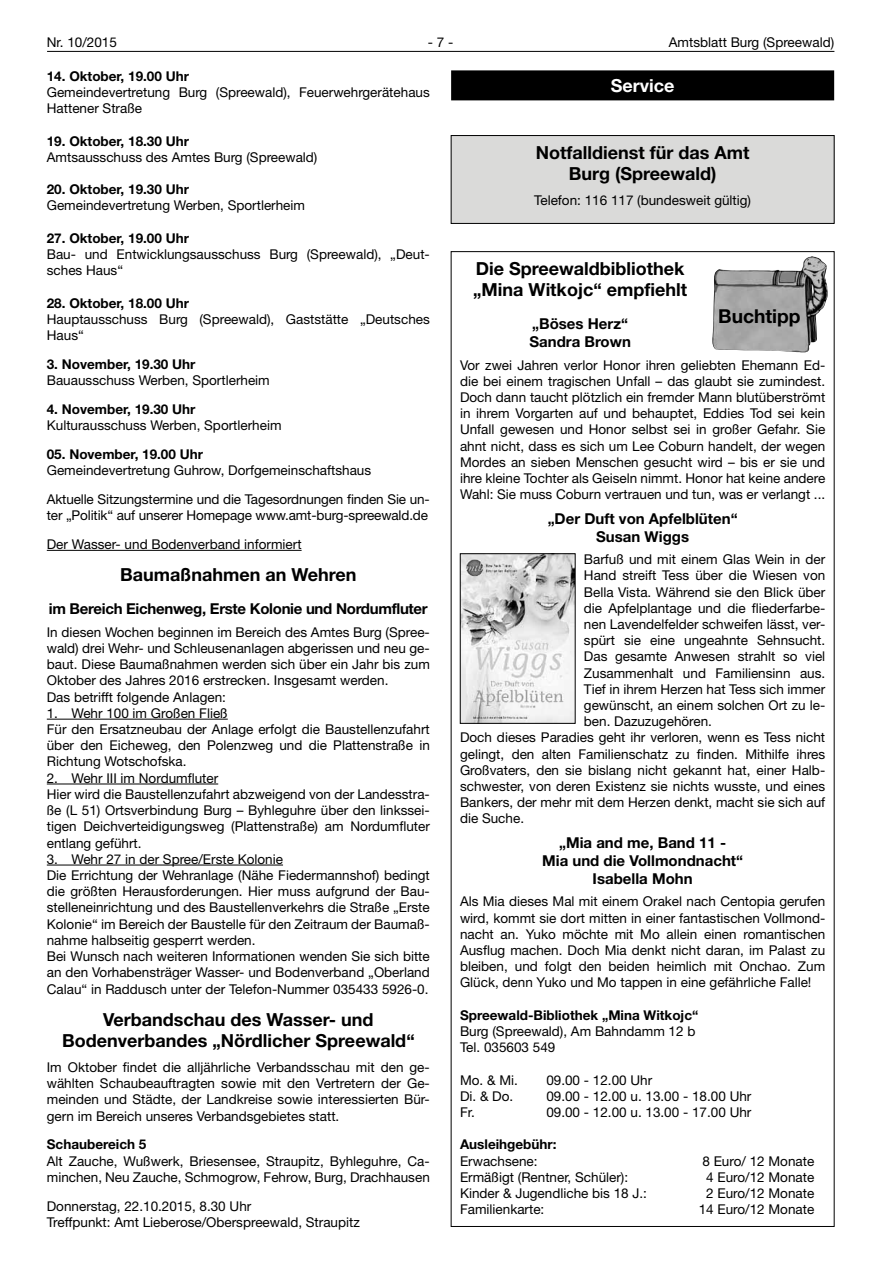
<style>
.page{position:relative;width:881px;height:1263px;background:#fff}
.page>*{position:absolute;margin:0;border:0;box-sizing:border-box;transform-origin:0 0}
.t1{font:700 19.2px "Helvetica Neue LT";color:#000}
.t2{font:700 18px/21.6px "Helvetica Neue LT";color:#000;text-align:center}
.t3{font:700 18px "Helvetica Neue LT";color:#fff}
.t4{font:700 15px/18px "Helvetica Neue LT";color:#000;text-align:center}
.t5{font:700 15px "Helvetica Neue LT";letter-spacing:-.02em;color:#000}
.t6{font:13.5px/16.2px "Helvetica Neue LT";color:#000}
.t7{font:700 13.5px "Helvetica Neue LT";color:#000}
</style>
<div class="page">
<hr style="left:47px;top:51px;width:787px;height:1px;background:#000">
<hr style="left:47px;top:550px;width:254px;height:1px;background:#000">
<hr style="left:47px;top:719px;width:181px;height:1px;background:#000">
<hr style="left:47px;top:784px;width:171px;height:1px;background:#000">
<hr style="left:47px;top:865px;width:236px;height:1px;background:#000">
<div style="left:451px;top:70px;width:382px;height:30px;background:#000"></div>
<div style="left:451px;top:136px;width:382px;height:87px;background:#dadad9"></div>
<div style="left:450px;top:135px;width:384px;height:89px;border:1px solid #000"></div>
<img style="left:462px;top:555px;width:111px;height:166px">
<div style="left:460px;top:553px;width:115px;height:170px;border:1px solid #000"></div>
<img style="left:712px;top:256px;width:115px;height:96px">
<p class="t6" style="left:47px;top:34px;width:72px">Nr. 10/2015</p>
<p class="t6" style="left:427px;top:34px;width:27px">- 7 -</p>
<p class="t6" style="left:668px;top:34px;width:167px">Amtsblatt Burg (Spreewald)</p>
<p class="t7" style="left:47px;top:68px;width:144px">14. Oktober, 19.00 Uhr</p>
<p class="t6" style="left:47px;top:84px;width:384px">Gemeindevertretung Burg (Spreewald), Feuerwehrgerätehaus<br>Hattener Straße</p>
<p class="t7" style="left:47px;top:132px;width:144px">19. Oktober, 18.30 Uhr</p>
<p class="t6" style="left:47px;top:149px;width:272px">Amtsausschuss des Amtes Burg (Spreewald)</p>
<p class="t7" style="left:47px;top:181px;width:144px">20. Oktober, 19.30 Uhr</p>
<p class="t6" style="left:47px;top:197px;width:260px">Gemeindevertretung Werben, Sportlerheim</p>
<p class="t7" style="left:47px;top:230px;width:144px">27. Oktober, 19.00 Uhr</p>
<p class="t6" style="left:47px;top:246px;width:384px">Bau- und Entwicklungsausschuss Burg (Spreewald), „Deut&shy;sches Haus“</p>
<p class="t7" style="left:47px;top:294px;width:144px">28. Oktober, 18.00 Uhr</p>
<p class="t6" style="left:47px;top:311px;width:384px">Hauptausschuss Burg (Spreewald), Gaststätte „Deutsches<br>Haus“</p>
<p class="t7" style="left:47px;top:356px;width:150px">3. November, 19.30 Uhr</p>
<p class="t6" style="left:47px;top:372px;width:224px">Bauausschuss Werben, Sportlerheim</p>
<p class="t7" style="left:47px;top:401px;width:150px">4. November, 19.30 Uhr</p>
<p class="t6" style="left:47px;top:417px;width:236px">Kulturausschuss Werben, Sportlerheim</p>
<p class="t7" style="left:47px;top:446px;width:158px">05. November, 19.00 Uhr</p>
<p class="t6" style="left:47px;top:456px;width:384px;line-height:28.8px">Gemeindevertretung Guhrow, Dorfgemeinschaftshaus<br>Aktuelle Sitzungstermine und die Tagesordnungen finden Sie un-</p>
<p class="t6" style="left:47px;top:501px;width:382px;line-height:28.8px">ter „Politik“ auf unserer Homepage www.amt-burg-spreewald.de<br>Der Wasser- und Bodenverband informiert</p>
<h2 class="t2" style="left:120px;top:564px;width:238px">Baumaßnahmen an Wehren</h2>
<p class="t5" style="left:49px;top:599px;width:380px">im Bereich Eichenweg, Erste Kolonie und Nordumfluter</p>
<p class="t6" style="left:47px;top:624px;width:384px">In diesen Wochen beginnen im Bereich des Amtes Burg (Spree&shy;wald) drei Wehr- und Schleusenanlagen abgerissen und neu ge&shy;baut. Diese Baumaßnahmen werden sich über ein Jahr bis zum Oktober des Jahres 2016 erstrecken. Insgesamt werden.<br>Das betrifft folgende Anlagen:</p>
<p class="t6" style="left:47px;top:705px;width:384px">1. Wehr 100 im Großen Fließ<br>Für den Ersatzneubau der Anlage erfolgt die Baustellenzufahrt über den Eicheweg, den Polenzweg und die Plattenstraße in Richtung Wotschofska.</p>
<p class="t6" style="left:47px;top:770px;width:384px">2. Wehr III im Nordumfluter<br>Hier wird die Baustellenzufahrt abzweigend von der Landesstra&shy;ße (L 51) Ortsverbindung Burg – Byhleguhre über den linkssei&shy;tigen Deichverteidigungsweg (Plattenstraße) am Nordumfluter entlang geführt.</p>
<p class="t6" style="left:47px;top:851px;width:384px">3. Wehr 27 in der Spree/Erste Kolonie<br>Die Errichtung der Wehranlage (Nähe Fiedermannshof) bedingt die größten Herausforderungen. Hier muss aufgrund der Bau&shy;stelleneinrichtung und des Baustellenverkehrs die Straße „Erste Kolonie“ im Bereich der Baustelle für den Zeitraum der Baumaß&shy;nahme halbseitig gesperrt werden.<br>Bei Wunsch nach weiteren Informationen wenden Sie sich bitte an den Vorhabensträger Wasser- und Bodenverband „Oberland Calau“ in Raddusch unter der Telefon-Nummer 035433 5926-0.</p>
<h2 class="t2" style="left:62px;top:1008px;width:354px">Verbandschau des Wasser- und<br>Bodenverbandes „Nördlicher Spreewald“</h2>
<p class="t6" style="left:47px;top:1059px;width:384px;text-align:justify">Im Oktober findet die alljährliche Verbandsschau mit den ge&shy;wählten Schaubeauftragten sowie mit den Vertretern der Ge&shy;meinden und Städte, der Landkreise sowie interessierten Bür&shy;gern im Bereich unseres Verbandsgebietes statt.</p>
<p class="t7" style="left:47px;top:1136px;width:101px">Schaubereich 5</p>
<p class="t6" style="left:47px;top:1152px;width:384px">Alt Zauche, Wußwerk, Briesensee, Straupitz, Byhleguhre, Ca&shy;minchen, Neu Zauche, Schmogrow, Fehrow, Burg, Drachhausen</p>
<p class="t6" style="left:47px;top:1197px;width:314px">Donnerstag, 22.10.2015, 8.30 Uhr<br>Treffpunkt: Amt Lieberose/Oberspreewald, Straupitz</p>
<h2 class="t3" style="left:610px;top:74px;width:65px">Service</h2>
<h2 class="t2" style="left:535px;top:141px;width:215px">Notfalldienst für das Amt<br>Burg (Spreewald)</h2>
<p class="t6" style="left:534px;top:192px;width:218px">Telefon: 116 117 (bundesweit gültig)</p>
<h2 class="t2" style="left:473px;top:257px;width:215px;text-align:left">Die Spreewaldbibliothek „Mina Witkojc“ empfiehlt</h2>
<p class="t4" style="left:529px;top:314px;width:103px;text-align:left">„Böses Herz“<br>Sandra Brown</p>
<p class="t6" style="left:460px;top:357px;width:366px;text-align:justify">Vor zwei Jahren verlor Honor ihren geliebten Ehemann Ed&shy;die bei einem tragischen Unfall – das glaubt sie zumindest.<br>Doch dann taucht plötzlich ein fremder Mann blutüberströmt in ihrem Vorgarten auf und behauptet, Eddies Tod sei kein Unfall gewesen und Honor selbst sei in großer Gefahr. Sie ahnt nicht, dass es sich um Lee Coburn handelt, der wegen Mordes an sieben Menschen gesucht wird – bis er sie und ihre kleine Tochter als Geiseln nimmt. Honor hat keine andere Wahl: Sie muss Coburn vertrauen und tun, was er verlangt ...</p>
<p class="t4" style="left:547px;top:509px;width:191px">„Der Duft von Apfelblüten“<br>Susan Wiggs</p>
<p class="t6" style="left:583px;top:551px;width:243px">Barfuß und mit einem Glas Wein in der</p>
<p class="t6" style="left:583px;top:567px;width:243px">Hand streift Tess über die Wiesen von</p>
<p class="t6" style="left:583px;top:583px;width:243px">Bella Vista. Während sie den Blick über</p>
<p class="t6" style="left:583px;top:600px;width:243px">die Apfelplantage und die fliederfarbe-</p>
<p class="t6" style="left:583px;top:616px;width:243px">nen Lavendelfelder schweifen lässt, ver-</p>
<p class="t6" style="left:583px;top:632px;width:243px">spürt sie eine ungeahnte Sehnsucht.</p>
<p class="t6" style="left:583px;top:648px;width:243px">Das gesamte Anwesen strahlt so viel</p>
<p class="t6" style="left:583px;top:664px;width:243px">Zusammenhalt und Familiensinn aus.</p>
<p class="t6" style="left:583px;top:681px;width:243px">Tief in ihrem Herzen hat Tess sich immer</p>
<p class="t6" style="left:583px;top:697px;width:243px">gewünscht, an einem solchen Ort zu le-</p>
<p class="t6" style="left:583px;top:713px;width:130px">ben. Dazuzugehören.</p>
<p class="t6" style="left:460px;top:729px;width:366px">Doch dieses Paradies geht ihr verloren, wenn es Tess nicht</p>
<p class="t6" style="left:460px;top:745px;width:366px">gelingt, den alten Familienschatz zu finden. Mithilfe ihres</p>
<p class="t6" style="left:460px;top:762px;width:366px">Großvaters, den sie bislang nicht gekannt hat, einer Halb-</p>
<p class="t6" style="left:460px;top:778px;width:366px">schwester, von deren Existenz sie nichts wusste, und eines</p>
<p class="t6" style="left:460px;top:794px;width:366px">Bankers, der mehr mit dem Herzen denkt, macht sie sich auf</p>
<p class="t6" style="left:460px;top:810px;width:66px">die Suche.</p>
<p class="t4" style="left:542px;top:833px;width:202px">„Mia and me, Band 11 -<br>Mia und die Vollmondnacht“<br>Isabella Mohn</p>
<p class="t6" style="left:460px;top:893px;width:366px;text-align:justify">Als Mia dieses Mal mit einem Orakel nach Centopia gerufen wird, kommt sie dort mitten in einer fantastischen Vollmond&shy;nacht an. Yuko möchte mit Mo allein einen romantischen Ausflug machen. Doch Mia denkt nicht daran, im Palast zu bleiben, und folgt den beiden heimlich mit Onchao. Zum Glück, denn Yuko und Mo tappen in eine gefährliche Falle!</p>
<p class="t7" style="left:460px;top:1007px;width:240px">Spreewald-Bibliothek „Mina Witkojc“</p>
<p class="t6" style="left:460px;top:1023px;width:237px">Burg (Spreewald), Am Bahndamm 12 b<br>Tel. 035603 549</p>
<p class="t6" style="left:460px;top:1071px;width:59px">Mo. &amp; Mi.</p>
<p class="t6" style="left:546px;top:1071px;width:107px">09.00 - 12.00 Uhr</p>
<p class="t6" style="left:460px;top:1088px;width:55px">Di. &amp; Do.</p>
<p class="t6" style="left:546px;top:1088px;width:206px">09.00 - 12.00 u. 13.00 - 18.00 Uhr</p>
<p class="t6" style="left:460px;top:1104px;width:16px">Fr.</p>
<p class="t6" style="left:546px;top:1104px;width:206px">09.00 - 12.00 u. 13.00 - 17.00 Uhr</p>
<p class="t7" style="left:460px;top:1136px;width:98px">Ausleihgebühr:</p>
<p class="t6" style="left:460px;top:1152px;width:79px">Erwachsene:</p>
<p class="t6" style="left:702px;top:1152px;width:113px">8 Euro/ 12 Monate</p>
<p class="t6" style="left:460px;top:1169px;width:170px">Ermäßigt (Rentner, Schüler):</p>
<p class="t6" style="left:706px;top:1169px;width:110px">4 Euro/12 Monate</p>
<p class="t6" style="left:460px;top:1185px;width:188px">Kinder &amp; Jugendliche bis 18 J.:</p>
<p class="t6" style="left:706px;top:1185px;width:110px">2 Euro/12 Monate</p>
<p class="t6" style="left:460px;top:1201px;width:86px">Familienkarte:</p>
<p class="t6" style="left:698px;top:1201px;width:117px">14 Euro/12 Monate</p>
<h1 class="t1" style="left:718px;top:304px;width:84px">Buchtipp</h1>
</div>
